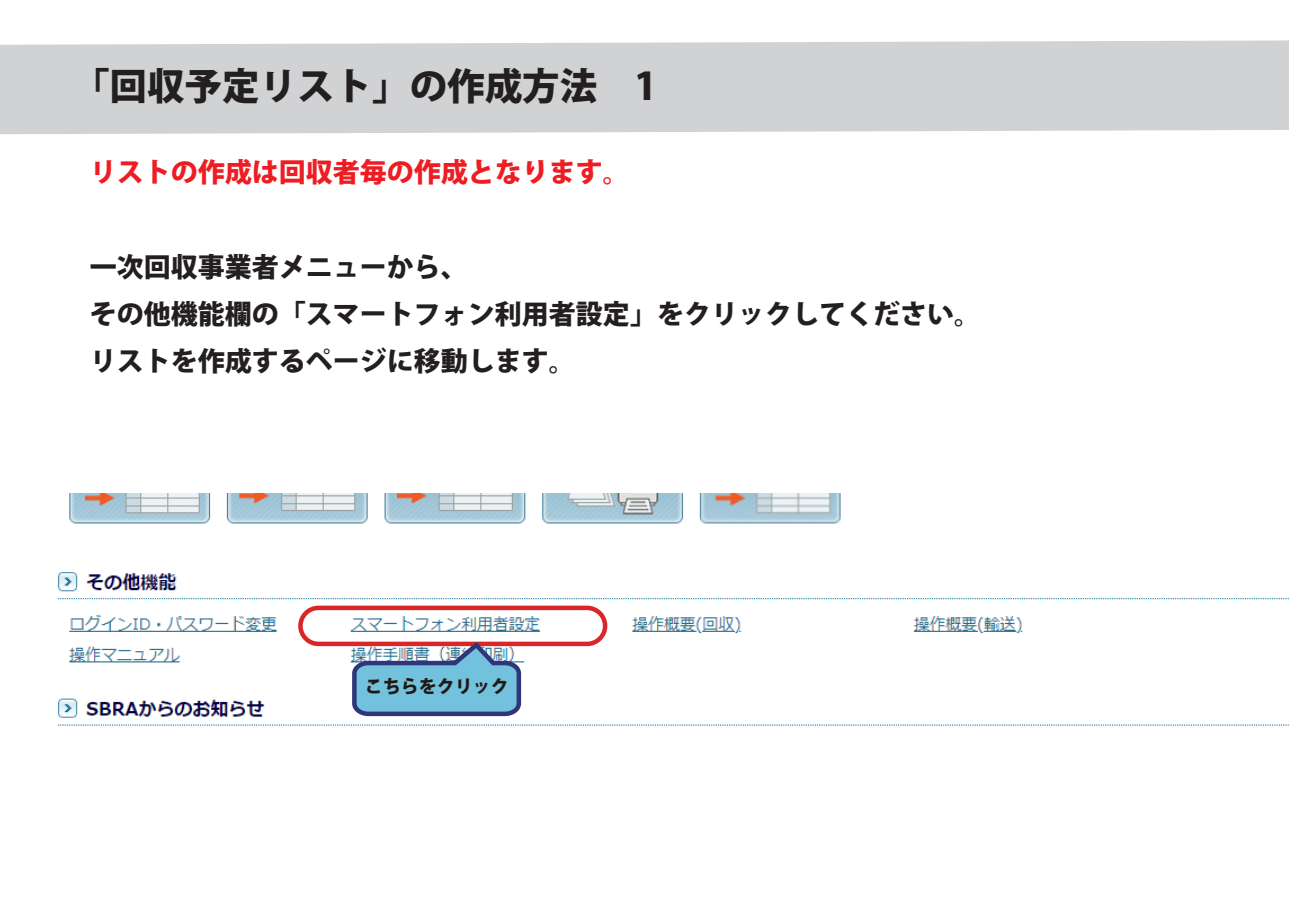
<style>
.page{position:relative;width:1289px;height:919px;background:#fff}
.page>*{position:absolute;margin:0;border:0;box-sizing:border-box;transform-origin:0 0}
.t1{font:800 37.5px "Koz Go Pr 6 N";color:#231f20}
.t2{font:800 27px/47.2px "Koz Go Pr 6 N";color:#231f20}
.t3{font:800 27px "Koz Go Pr 6 N";color:#ee1d23}
.t4{font:800 18px "Koz Go Pr 6 N";color:#211814}
</style>
<div class="page">
<div style="left:0;top:40px;width:1288px;height:94px;background:#d1d2d4"></div>
<img style="left:57px;top:493px;width:1231px;height:233px">
<div style="left:298px;top:605px;width:309px;height:41px;border:4px solid #d92628;border-radius:18px"></div>
<svg style="left:350px;top:638px;width:173px;height:80px;background:#88aec8"></svg>
<h1 class="t1" style="left:72px;top:65px;width:586px">「回収予定リスト」の作成方法　1</h1>
<p class="t3" style="left:90px;top:157px;width:541px">リストの作成は回収者毎の作成となります。</p>
<p class="t2" style="left:90px;top:243px;width:893px">一次回収事業者メニューから、<br>その他機能欄の「スマートフォン利用者設定」をクリックしてください。リストを作成するページに移動します。</p>
<p class="t4" style="left:365px;top:676px;width:145px">こちらをクリック</p>
</div>
